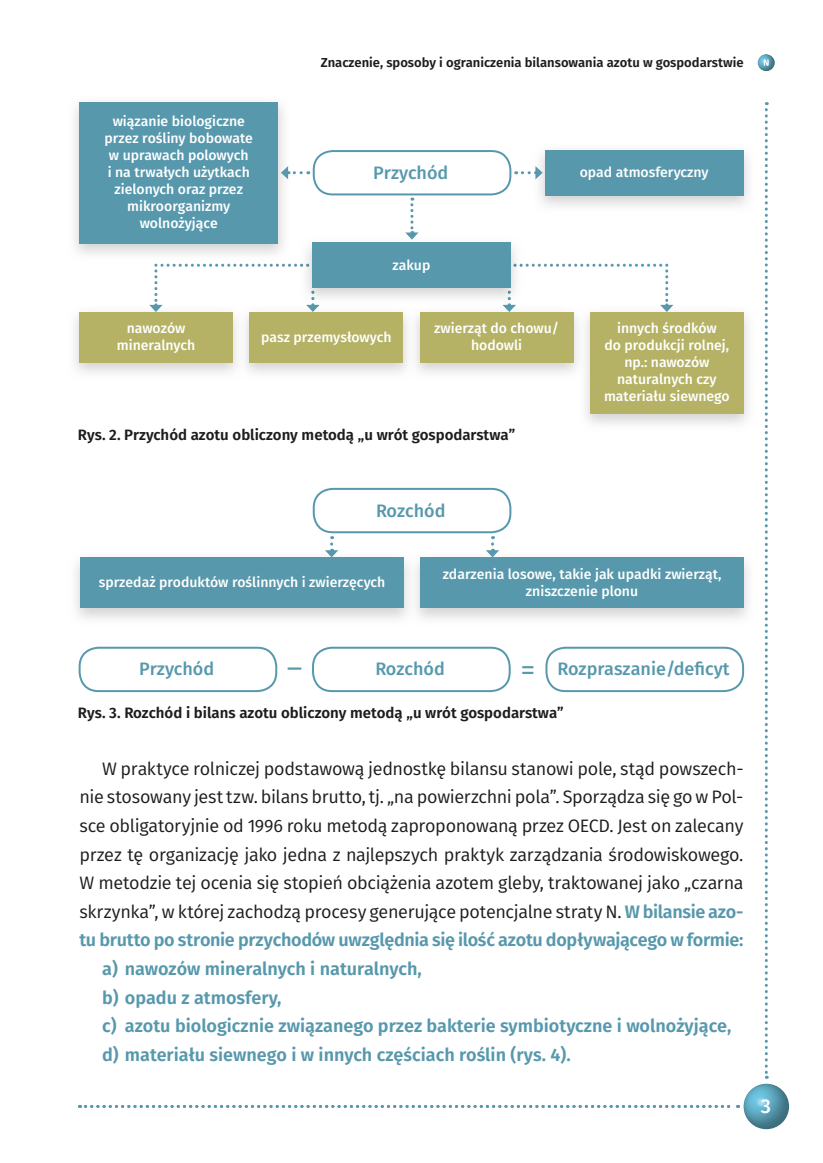
<style>
.page{position:relative;width:823px;height:1163px;background:#fff}
.page>*{position:absolute;margin:0;border:0;box-sizing:border-box;transform-origin:0 0}
.t1{font:30px "Fira Sans";color:#5798ad}
.t2{font:500 20px "Fira Sans";color:#fff}
.t3{font:18px "Fira Sans";letter-spacing:-.02em;color:#1d1d1b}
.t4{font:600 18px "Fira Sans";color:#5798ad}
.t5{font:600 18px "Fira Sans";letter-spacing:-.02em;color:#5798ad}
.t6{font:500 18px "Fira Sans";color:#5798ad}
.t7{font:600 15px "Fira Sans";color:#1d1d1b}
.t8{font:500 14px/17px "Fira Sans";color:#fff;text-align:center}
.t9{font:600 13px "Fira Sans";color:#1d1d1b}
.s1{font-weight:400;font-size:30px}
.s2{font-weight:600;color:#5798ad}
</style>
<div class="page">
<img style="left:743px;top:1083px;width:45px;height:45px;border-radius:23px">
<svg style="left:764px;top:102px;width:3px;height:976px"></svg>
<img style="left:757px;top:54px;width:17px;height:17px">
<svg style="left:763px;top:59px;width:5px;height:7px"></svg>
<svg style="left:79px;top:1105px;width:659px;height:2px"></svg>
<img style="left:74px;top:312px;width:163px;height:61px">
<div style="left:79px;top:312px;width:153px;height:50px;background:#b5b265"></div>
<img style="left:246px;top:312px;width:331px;height:61px">
<div style="left:249px;top:312px;width:154px;height:50px;background:#b5b265"></div>
<img style="left:407px;top:312px;width:8px;height:61px">
<div style="left:420px;top:312px;width:153px;height:50px;background:#b5b265"></div>
<img style="left:577px;top:305px;width:171px;height:120px">
<div style="left:590px;top:312px;width:153px;height:101px;background:#b5b265"></div>
<img style="left:301px;top:239px;width:221px;height:67px">
<svg style="left:149px;top:264px;width:170px;height:48px"></svg>
<svg style="left:502px;top:264px;width:171px;height:48px"></svg>
<div style="left:312px;top:242px;width:198px;height:46px;background:#5798ad"></div>
<img style="left:74px;top:105px;width:214px;height:149px">
<div style="left:79px;top:102px;width:199px;height:141px;background:#5798ad"></div>
<img style="left:535px;top:150px;width:214px;height:56px">
<div style="left:544px;top:150px;width:199px;height:45px;background:#5798ad"></div>
<div style="left:312px;top:150px;width:199px;height:45px;border:2px solid #5798ad;border-radius:19px"></div>
<svg style="left:522px;top:166px;width:20px;height:13px"></svg>
<svg style="left:281px;top:166px;width:20px;height:13px"></svg>
<svg style="left:405px;top:197px;width:13px;height:42px"></svg>
<img style="left:75px;top:557px;width:332px;height:62px">
<div style="left:80px;top:557px;width:323px;height:51px;background:#5798ad"></div>
<img style="left:416px;top:557px;width:333px;height:62px">
<div style="left:420px;top:557px;width:323px;height:51px;background:#5798ad"></div>
<div style="left:312px;top:488px;width:199px;height:45px;border:2px solid #5798ad;border-radius:19px"></div>
<svg style="left:325px;top:536px;width:13px;height:21px"></svg>
<svg style="left:486px;top:536px;width:13px;height:21px"></svg>
<div style="left:312px;top:646px;width:198px;height:46px;border:2px solid #5798ad;border-radius:19px"></div>
<div style="left:79px;top:646px;width:198px;height:46px;border:2px solid #5798ad;border-radius:19px"></div>
<div style="left:545px;top:646px;width:198px;height:46px;border:2px solid #5798ad;border-radius:19px"></div>
<p class="t8" style="left:104px;top:113px;width:150px">wiązanie biologiczne przez rośliny bobowate w uprawach polowych<br>i na trwałych użytkach zielonych oraz przez mikroorganizmy wolnożyjące</p>
<p class="t9" style="left:320px;top:53px;width:424px">Znaczenie, sposoby i ograniczenia bilansowania azotu w gospodarstwie</p>
<p class="t6" style="left:373px;top:160px;width:77px">Przychód</p>
<p class="t8" style="left:579px;top:164px;width:130px">opad atmosferyczny</p>
<p class="t8" style="left:392px;top:256px;width:39px">zakup</p>
<p class="t8" style="left:117px;top:320px;width:80px">nawozów mineralnych</p>
<p class="t8" style="left:261px;top:328px;width:132px">pasz przemysłowych</p>
<p class="t8" style="left:434px;top:320px;width:126px">zwierząt do chowu/ hodowli</p>
<p class="t8" style="left:603px;top:320px;width:127px">innych środków<br>do produkcji rolnej, np.: nawozów naturalnych czy materiału siewnego</p>
<p class="t7" style="left:78px;top:424px;width:438px">Rys. 2. Przychód azotu obliczony metodą „u wrót gospodarstwa”</p>
<p class="t6" style="left:376px;top:497px;width:71px">Rozchód</p>
<p class="t8" style="left:99px;top:574px;width:288px">sprzedaż produktów roślinnych i zwierzęcych</p>
<p class="t8" style="left:442px;top:565px;width:280px">zdarzenia losowe, takie jak upadki zwierząt, zniszczenie plonu</p>
<p class="t6" style="left:139px;top:656px;width:77px">Przychód</p>
<h1 class="t1" style="left:287px;top:646px;width:17px">–</h1>
<p class="t6" style="left:375px;top:656px;width:71px">Rozchód</p>
<p class="t6" style="left:520px;top:656px;width:210px"><span class="s1">=</span> Rozpraszanie/deficyt</p>
<p class="t7" style="left:78px;top:701px;width:487px">Rys. 3. Rozchód i bilans azotu obliczony metodą „u wrót gospodarstwa”</p>
<p class="t3" style="left:102px;top:755px;width:642px">W praktyce rolniczej podstawową jednostkę bilansu stanowi pole, stąd powszech-</p>
<p class="t3" style="left:79px;top:784px;width:665px">nie stosowany jest tzw. bilans brutto, tj. „na powierzchni pola”. Sporządza się go w Pol-</p>
<p class="t3" style="left:79px;top:812px;width:665px">sce obligatoryjnie od 1996 roku metodą zaproponowaną przez OECD. Jest on zalecany</p>
<p class="t3" style="left:79px;top:841px;width:665px">przez tę organizację jako jedna z najlepszych praktyk zarządzania środowiskowego.</p>
<p class="t3" style="left:79px;top:870px;width:665px">W metodzie tej ocenia się stopień obciążenia azotem gleby, traktowanej jako „czarna</p>
<p class="t3" style="left:79px;top:898px;width:665px">skrzynka”, w której zachodzą procesy generujące potencjalne straty N. <span class="s2">W bilansie azo-</span></p>
<p class="t5" style="left:79px;top:927px;width:665px">tu brutto po stronie przychodów uwzględnia się ilość azotu dopływającego w formie:</p>
<p class="t4" style="left:102px;top:955px;width:321px">a) nawozów mineralnych i naturalnych,</p>
<p class="t4" style="left:102px;top:984px;width:181px">b) opadu z atmosfery,</p>
<p class="t4" style="left:102px;top:1013px;width:630px">c) azotu biologicznie związanego przez bakterie symbiotyczne i wolnożyjące,</p>
<p class="t4" style="left:102px;top:1041px;width:469px">d) materiału siewnego i w innych częściach roślin (rys. 4).</p>
<p class="t2" style="left:760px;top:1092px;width:12px">3</p>
</div>
